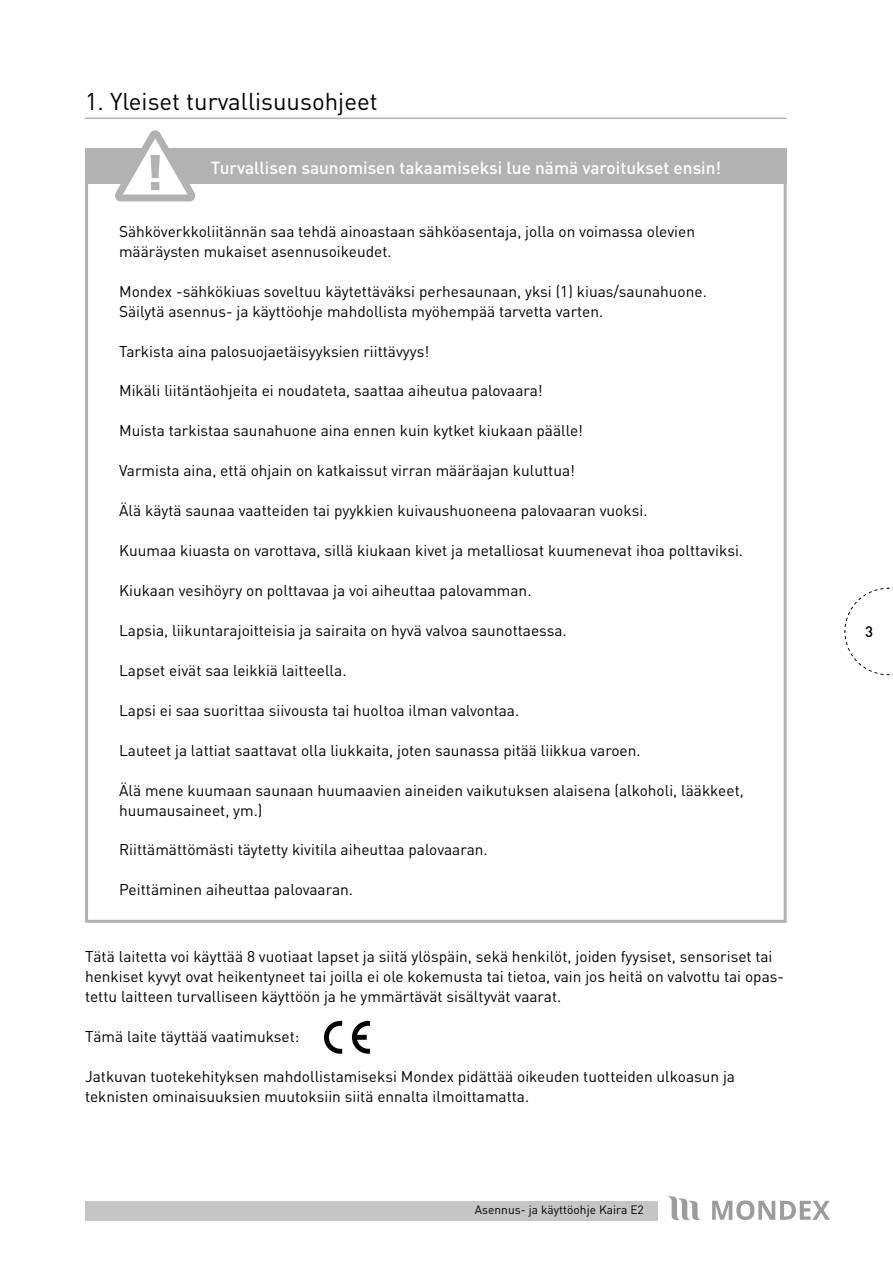
<style>
.page{position:relative;width:893px;height:1263px;background:#fff}
.page>*{position:absolute;margin:0;border:0;box-sizing:border-box;transform-origin:0 0}
.t1{font:24px "DIN";color:#000}
.t2{font:500 17.25px "DIN";color:#fff}
.t3{font:15.45px/20px "DIN";color:#000}
.t4{font:500 15px "DIN";color:#000}
.t5{font:12px "DIN";color:#000}
</style>
<div class="page">
<svg style="left:844px;top:587px;width:49px;height:88px"></svg>
<div style="left:85px;top:1201px;width:572px;height:19px;background:#c5c5c5"></div>
<svg style="left:668px;top:1196px;width:32px;height:24px"></svg>
<svg style="left:712px;top:1200px;width:118px;height:20px"></svg>
<svg style="left:352px;top:1021px;width:18px;height:33px"></svg>
<svg style="left:324px;top:1021px;width:18px;height:33px"></svg>
<hr style="left:85px;top:118px;width:702px;height:1px;background:#b2b2b2">
<div style="left:85px;top:149px;width:702px;height:35px;background:#b2b2b2"></div>
<svg style="left:114px;top:130px;width:88px;height:72px"></svg>
<h1 class="t1" style="left:85px;top:86px;width:294px">1. Yleiset turvallisuusohjeet</h1>
<p class="t2" style="left:211px;top:157px;width:512px">Turvallisen saunomisen takaamiseksi lue nämä varoitukset ensin!</p>
<p class="t3" style="left:119px;top:221px;width:577px">Sähköverkkoliitännän saa tehdä ainoastaan sähköasentaja, jolla on voimassa olevien määräysten mukaiset asennusoikeudet.</p>
<p class="t3" style="left:119px;top:281px;width:589px">Mondex -sähkökiuas soveltuu käytettäväksi perhesaunaan, yksi (1) kiuas/saunahuone.<br>Säilytä asennus- ja käyttöohje mahdollista myöhempää tarvetta varten.</p>
<p class="t3" style="left:119px;top:341px;width:312px">Tarkista aina palosuojaetäisyyksien riittävyys!</p>
<p class="t3" style="left:119px;top:381px;width:425px">Mikäli liitäntäohjeita ei noudateta, saattaa aiheutua palovaara!</p>
<p class="t3" style="left:119px;top:421px;width:465px">Muista tarkistaa saunahuone aina ennen kuin kytket kiukaan päälle!</p>
<p class="t3" style="left:119px;top:460px;width:457px">Varmista aina, että ohjain on katkaissut virran määräajan kuluttua!</p>
<p class="t3" style="left:119px;top:500px;width:530px">Älä käytä saunaa vaatteiden tai pyykkien kuivaushuoneena palovaaran vuoksi.</p>
<p class="t3" style="left:119px;top:540px;width:626px">Kuumaa kiuasta on varottava, sillä kiukaan kivet ja metalliosat kuumenevat ihoa polttaviksi.</p>
<p class="t3" style="left:119px;top:580px;width:414px">Kiukaan vesihöyry on polttavaa ja voi aiheuttaa palovamman.</p>
<p class="t3" style="left:119px;top:620px;width:449px">Lapsia, liikuntarajoitteisia ja sairaita on hyvä valvoa saunottaessa.</p>
<p class="t3" style="left:119px;top:660px;width:229px">Lapset eivät saa leikkiä laitteella.</p>
<p class="t3" style="left:119px;top:700px;width:402px">Lapsi ei saa suorittaa siivousta tai huoltoa ilman valvontaa.</p>
<p class="t3" style="left:119px;top:740px;width:523px">Lauteet ja lattiat saattavat olla liukkaita, joten saunassa pitää liikkua varoen.</p>
<p class="t3" style="left:119px;top:780px;width:626px">Älä mene kuumaan saunaan huumaavien aineiden vaikutuksen alaisena (alkoholi, lääkkeet, huumausaineet, ym.)</p>
<p class="t3" style="left:119px;top:839px;width:370px">Riittämättömästi täytetty kivitila aiheuttaa palovaaran.</p>
<p class="t3" style="left:119px;top:879px;width:235px">Peittäminen aiheuttaa palovaaran.</p>
<p class="t3" style="left:85px;top:946px;width:700px">Tätä laitetta voi käyttää 8 vuotiaat lapset ja siitä ylöspäin, sekä henkilöt, joiden fyysiset, sensoriset tai henkiset kyvyt ovat heikentyneet tai joilla ei ole kokemusta tai tietoa, vain jos heitä on valvottu tai opas&shy;tettu laitteen turvalliseen käyttöön ja he ymmärtävät sisältyvät vaarat.</p>
<p class="t3" style="left:85px;top:1026px;width:216px">Tämä laite täyttää vaatimukset:</p>
<p class="t3" style="left:85px;top:1066px;width:652px">Jatkuvan tuotekehityksen mahdollistamiseksi Mondex pidättää oikeuden tuotteiden ulkoasun ja teknisten ominaisuuksien muutoksiin siitä ennalta ilmoittamatta.</p>
<p class="t5" style="left:475px;top:1202px;width:171px">Asennus- ja käyttöohje Kaira E2</p>
<p class="t4" style="left:865px;top:621px;width:9px">3</p>
</div>
